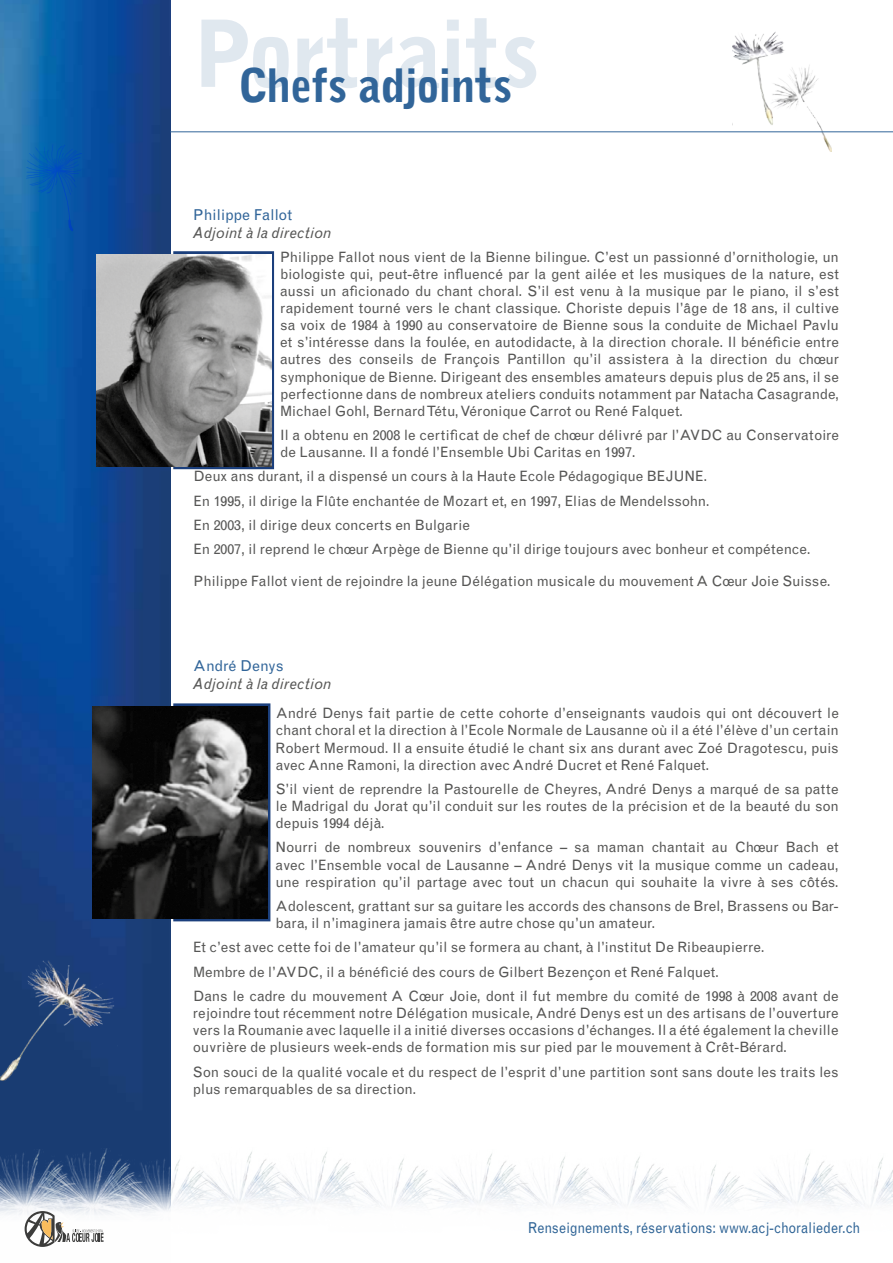
<style>
.page{position:relative;width:893px;height:1263px;background:#fff}
.page>*{position:absolute;margin:0;border:0;box-sizing:border-box;transform-origin:0 0}
.t1{font:900 90px "Grotesque MT Std";letter-spacing:-.03em;color:#326599}
.t2{font:900 45px "Grotesque MT Std";letter-spacing:-.01em;color:#316599}
.t3{font:15px "Grotesque MT Std";color:#2f6496;scale:.89 1}
.t4{font:italic 15px "Grotesque MT Std";letter-spacing:.02em;color:#575756}
.t5{font:15px "Grotesque MT Std";letter-spacing:-.005em;color:#316599}
.t6{font:14.25px/17.1px "Grotesque MT Std";color:#575756;text-align:justify}
</style>
<div class="page">
<img style="left:0;top:0;width:170px;height:1142px">
<img style="left:0;top:960px;width:118px;height:120px">
<img style="left:732px;top:32px;width:100px;height:119px">
<svg style="left:26px;top:144px;width:56px;height:87px;background:#095ead"></svg>
<img style="left:0;top:1142px;width:893px;height:90px">
<svg style="left:25px;top:1211px;width:79px;height:36px"></svg>
<hr style="left:170px;top:131px;width:723px;height:1px;background:#316599">
<svg style="left:170px;top:250px;width:105px;height:221px"></svg>
<svg style="left:170px;top:702px;width:101px;height:221px;background:#506588"></svg>
<img style="left:96px;top:254px;width:175px;height:212px">
<img style="left:92px;top:706px;width:175px;height:212px">
<h1 class="t1" style="left:193px;top:-1px;width:347px">Portraits</h1>
<h2 class="t2" style="left:240px;top:58px;width:273px">Chefs adjoints</h2>
<p class="t5" style="left:193px;top:206px;width:100px">Philippe Fallot</p>
<p class="t4" style="left:193px;top:224px;width:140px">Adjoint à la direction</p>
<p class="t6" style="left:280px;top:248px;width:561px">Philippe Fallot nous vient de la Bienne bilingue. C’est un passionné d’ornithologie, un biologiste qui, peut-être influencé par la gent ailée et les musiques de la nature, est aussi un aficionado du chant choral. S’il est venu à la musique par le piano, il s’est rapidement tourné vers le chant classique. Choriste depuis l’âge de 18 ans, il cultive sa voix de 1984 à 1990 au conservatoire de Bienne sous la conduite de Michael Pavlu et s’intéresse dans la foulée, en autodidacte, à la direction chorale. Il bénéficie entre autres des conseils de François Pantillon qu’il assistera à la direction du chœur symphonique de Bienne. Dirigeant des ensembles amateurs depuis plus de 25 ans, il se perfectionne dans de nombreux ateliers conduits notamment par Natacha Casagrande, Michael Gohl, BernardTétu,Véronique Carrot ou René Falquet.</p>
<p class="t6" style="left:280px;top:427px;width:560px">Il a obtenu en 2008 le certificat de chef de chœur délivré par l’AVDC au Conservatoire de Lausanne. Il a fondé l’Ensemble Ubi Caritas en 1997.</p>
<p class="t6" style="left:193px;top:464px;width:618px;line-height:24.3px;text-align:left">Deux ans durant, il a dispensé un cours à la Haute Ecole Pédagogique BEJUNE.<br>En 1995, il dirige la Flûte enchantée de Mozart et, en 1997, Elias de Mendelssohn.<br>En 2003, il dirige deux concerts en Bulgarie<br>En 2007, il reprend le chœur Arpège de Bienne qu’il dirige toujours avec bonheur et compétence.</p>
<p class="t6" style="left:193px;top:572px;width:639px">Philippe Fallot vient de rejoindre la jeune Délégation musicale du mouvement A Cœur Joie Suisse.</p>
<p class="t5" style="left:193px;top:657px;width:92px">André Denys</p>
<p class="t4" style="left:193px;top:675px;width:140px">Adjoint à la direction</p>
<p class="t6" style="left:276px;top:705px;width:565px">André Denys fait partie de cette cohorte d’enseignants vaudois qui ont découvert le chant choral et la direction à l’Ecole Normale de Lausanne où il a été l’élève d’un certain Robert Mermoud. Il a ensuite étudié le chant six ans durant avec Zoé Dragotescu, puis avec Anne Ramoni, la direction avec André Ducret et René Falquet.</p>
<p class="t6" style="left:276px;top:780px;width:565px">S’il vient de reprendre la Pastourelle de Cheyres, André Denys a marqué de sa patte le Madrigal du Jorat qu’il conduit sur les routes de la précision et de la beauté du son depuis 1994 déjà.</p>
<p class="t6" style="left:276px;top:839px;width:565px">Nourri de nombreux souvenirs d’enfance – sa maman chantait au Chœur Bach et avec l’Ensemble vocal de Lausanne – André Denys vit la musique comme un cadeau, une respiration qu’il partage avec tout un chacun qui souhaite la vivre à ses côtés.</p>
<p class="t6" style="left:276px;top:897px;width:565px">Adolescent, grattant sur sa guitare les accords des chansons de Brel, Brassens ou Bar&shy;bara, il n’imaginera jamais être autre chose qu’un amateur.</p>
<p class="t6" style="left:193px;top:935px;width:647px;line-height:24.3px;text-align:left">Et c’est avec cette foi de l’amateur qu’il se formera au chant, à l’institut De Ribeaupierre.<br>Membre de l’AVDC, il a bénéficié des cours de Gilbert Bezençon et René Falquet.<br>Dans le cadre du mouvement A Cœur Joie, dont il fut membre du comité de 1998 à 2008 avant de</p>
<p class="t6" style="left:193px;top:1005px;width:647px">rejoindre tout récemment notre Délégation musicale, André Denys est un des artisans de l’ouverture vers la Roumanie avec laquelle il a initié diverses occasions d’échanges. Il a été également la cheville ouvrière de plusieurs week-ends de formation mis sur pied par le mouvement à Crêt-Bérard.</p>
<p class="t6" style="left:193px;top:1063px;width:647px">Son souci de la qualité vocale et du respect de l’esprit d’une partition sont sans doute les traits les plus remarquables de sa direction.</p>
<p class="t3" style="left:528px;top:1219px;width:375px">Renseignements, réservations: www.acj-choralieder.ch</p>
</div>
